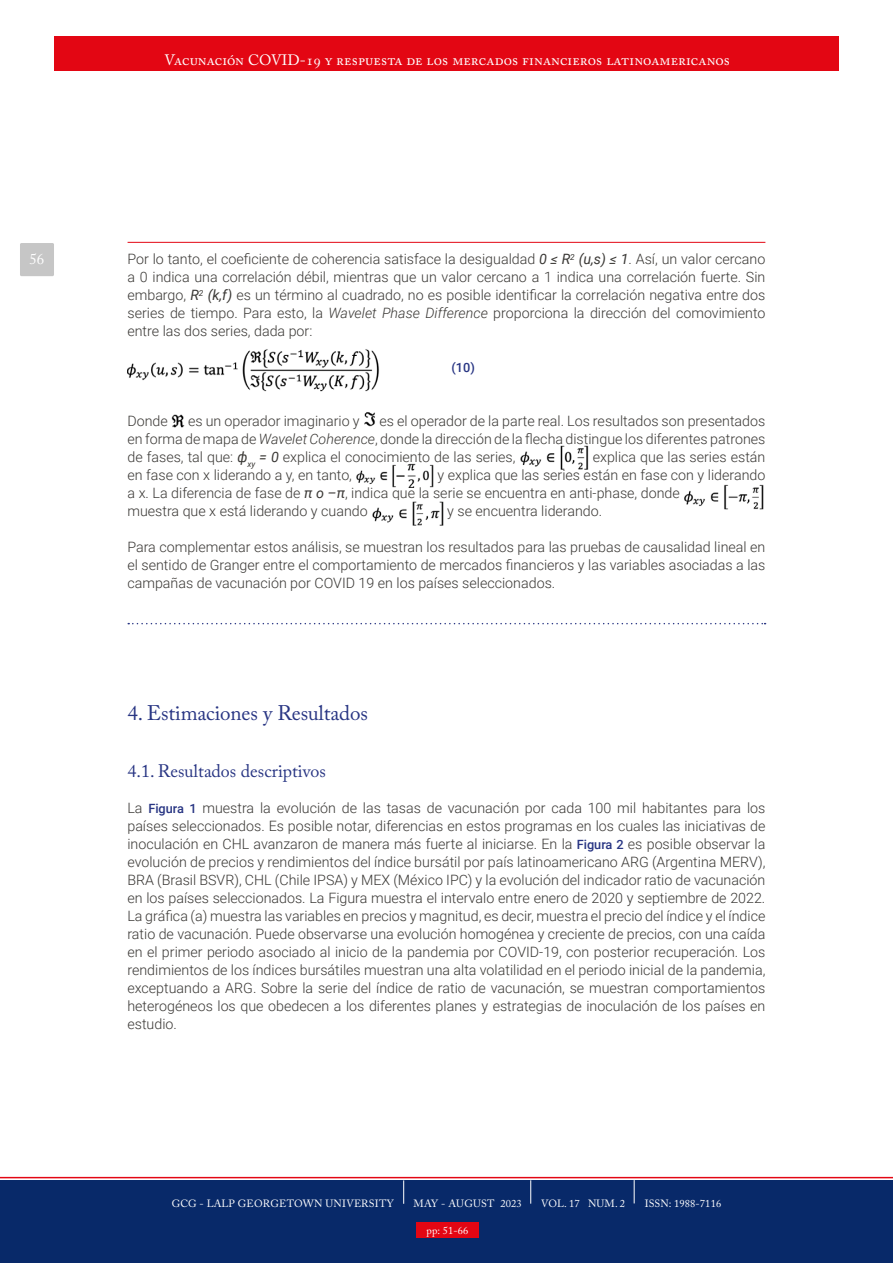
<style>
.page{position:relative;width:893px;height:1263px;background:#fff}
.page>*{position:absolute;margin:0;border:0;box-sizing:border-box;transform-origin:0 0}
.t1{font:21px "Adobe Caslon Pro";color:#283583}
.t2{font:18px "Adobe Caslon Pro";color:#283583}
.t3{font:15px "Adobe Caslon Pro";letter-spacing:.005em;color:#fff}
.t4{font:300 14.25px/18px "Roboto";color:#3a3835;text-align:justify}
.t5{font:500 12.75px "Roboto";color:#283583}
.t6{font:10.5px "Adobe Caslon Pro";letter-spacing:.01em;color:#fff}
.s1{font-weight:400;font-style:italic}
.s2{font-style:italic}
.s3{font-weight:500;font-size:12.75px;color:#283583}
</style>
<div class="page">
<div style="left:54px;top:37px;width:785px;height:34px;background:#e30613"></div>
<div style="left:0;top:1180px;width:893px;height:83px;background:#082969"></div>
<div style="left:20px;top:243px;width:34px;height:33px;background:#c6c6c6;border-radius:2px"></div>
<hr style="left:128px;top:242px;width:637px;height:1px;background:#e30613">
<svg style="left:0;top:1177px;width:893px;height:27px"></svg>
<img style="left:127px;top:349px;width:252px;height:43px">
<img style="left:171px;top:414px;width:14px;height:14px">
<img style="left:364px;top:412px;width:11px;height:15px">
<img style="left:520px;top:445px;width:69px;height:25px">
<img style="left:356px;top:463px;width:78px;height:25px">
<img style="left:684px;top:484px;width:80px;height:26px">
<img style="left:372px;top:501px;width:72px;height:25px">
<svg style="left:128px;top:623px;width:637px;height:1px"></svg>
<div style="left:416px;top:1222px;width:63px;height:15px;background:#e30613"></div>
<p class="t3" style="left:29px;top:250px;width:16px">56</p>
<p class="t3" style="left:165px;top:51px;width:567px">Vacunación COVID-19 y respuesta de los mercados financieros latinoamericanos</p>
<p class="t4" style="left:127px;top:250px;width:639px">Por lo tanto, el coeficiente de coherencia satisface la desigualdad <span class="s1">0 ≤ R</span><sup>2</sup> <span class="s1">(u,s) ≤ 1</span>. Así, un valor cercano a 0 indica una correlación débil, mientras que un valor cercano a 1 indica una correlación fuerte. Sin embargo, <span class="s1">R</span><sup>2</sup> <span class="s1">(k,f)</span> es un término al cuadrado, no es posible identificar la correlación negativa entre dos series de tiempo. Para esto, la <span class="s2">Wavelet Phase Difference</span> proporciona la dirección del comovimiento entre las dos series, dada por:</p>
<p class="t5" style="left:451px;top:359px;width:25px">(10)</p>
<p class="t4" style="left:127px;top:412px;width:639px;text-indent:252px">es el operador de la parte real. Los resultados son presentados en forma de mapa de <span class="s2">Wavelet Coherence</span>, donde la dirección de la flecha distingue los diferentes patrones de fases, tal que: <span class="s1">ф</span><sub>xy</sub> <span class="s1">= 0</span> explica el conocimiento de las series,</p>
<p class="t4" style="left:127px;top:412px;width:42px">Donde</p>
<p class="t4" style="left:188px;top:412px;width:173px">es un operador imaginario y</p>
<p class="t4" style="left:593px;top:448px;width:174px">explica que las series están</p>
<p class="t4" style="left:127px;top:466px;width:226px">en fase con x liderando a y, en tanto,</p>
<p class="t4" style="left:127px;top:466px;width:639px;text-align:left;text-indent:310px">y explica que las series están en fase con y liderando a x. La diferencia de fase de <span class="s1">π o –π</span>, indica que la serie se encuentra en anti-phase, donde<br>muestra que x está liderando y cuando</p>
<p class="t4" style="left:447px;top:502px;width:156px">y se encuentra liderando.</p>
<p class="t4" style="left:127px;top:538px;width:639px">Para complementar estos análisis, se muestran los resultados para las pruebas de causalidad lineal en el sentido de Granger entre el comportamiento de mercados financieros y las variables asociadas a las campañas de vacunación por COVID 19 en los países seleccionados.</p>
<h1 class="t1" style="left:127px;top:701px;width:242px">4. Estimaciones y Resultados</h1>
<p class="t2" style="left:127px;top:761px;width:200px">4.1. Resultados descriptivos</p>
<p class="t4" style="left:127px;top:799px;width:639px">La <span class="s3">Figura 1</span> muestra la evolución de las tasas de vacunación por cada 100 mil habitantes para los países seleccionados. Es posible notar, diferencias en estos programas en los cuales las iniciativas de inoculación en CHL avanzaron de manera más fuerte al iniciarse. En la <span class="s3">Figura 2</span> es posible observar la evolución de precios y rendimientos del índice bursátil por país latinoamericano ARG (Argentina MERV), BRA (Brasil BSVR), CHL (Chile IPSA) y MEX (México IPC) y la evolución del indicador ratio de vacunación en los países seleccionados. La Figura muestra el intervalo entre enero de 2020 y septiembre de 2022.<br>La gráfica (a) muestra las variables en precios y magnitud, es decir, muestra el precio del índice y el índice ratio de vacunación. Puede observarse una evolución homogénea y creciente de precios, con una caída en el primer periodo asociado al inicio de la pandemia por COVID-19, con posterior recuperación. Los rendimientos de los índices bursátiles muestran una alta volatilidad en el periodo inicial de la pandemia, exceptuando a ARG. Sobre la serie del índice de ratio de vacunación, se muestran comportamientos heterogéneos los que obedecen a los diferentes planes y estrategias de inoculación de los países en estudio.</p>
<p class="t6" style="left:172px;top:1197px;width:224px">GCG - LALP GEORGETOWN UNIVERSITY</p>
<p class="t6" style="left:414px;top:1197px;width:110px">MAY - AUGUST 2023</p>
<p class="t6" style="left:541px;top:1197px;width:85px">VOL. 17 NUM. 2</p>
<p class="t6" style="left:645px;top:1197px;width:78px">ISSN: 1988-7116</p>
<p class="t6" style="left:426px;top:1224px;width:43px">pp: 51-66</p>
</div>
